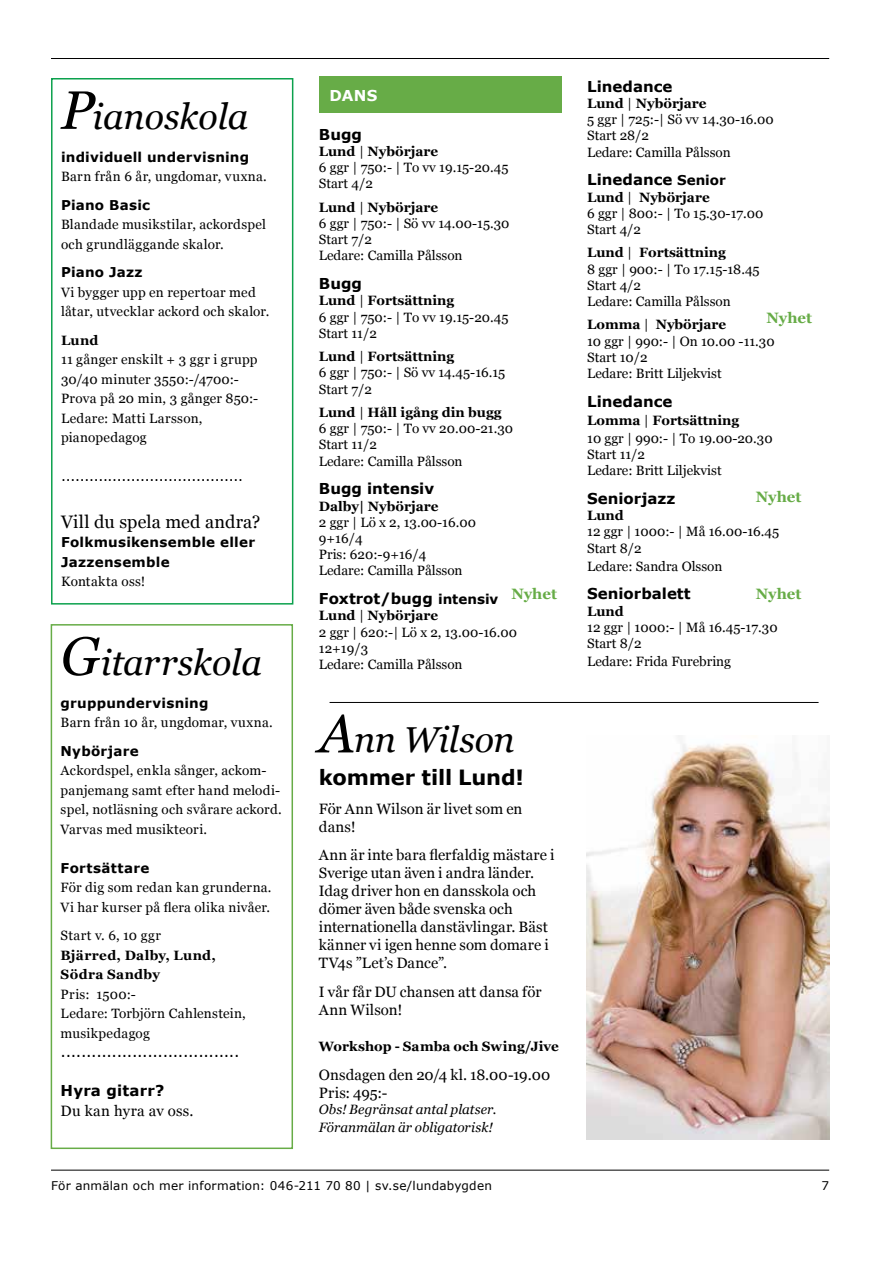
<style>
.page{position:relative;width:893px;height:1263px;background:#fff}
.page>*{position:absolute;margin:0;border:0;box-sizing:border-box;transform-origin:0 0}
.t1{font:italic 36px "Georgia";letter-spacing:-.005em;color:#000}
.t2{font:700 21px "Verdana";letter-spacing:-.005em;color:#000}
.t3{font:18px "Georgia";letter-spacing:.01em;color:#000}
.t4{font:15px/18px "Georgia";letter-spacing:.005em;color:#000}
.t5{font:700 15px "Verdana";color:#000}
.t6{font:15px "Verdana";color:#000}
.t7{font:700 15px "Georgia";color:#67ac47}
.t8{font:700 15px "Verdana";color:#fff}
.t9{font:13.5px/16.2px "Georgia";color:#000}
.t10{font:13.5px/19.5px "Georgia";letter-spacing:.02em;color:#000}
.t11{font:700 13.5px/19.5px "Verdana";letter-spacing:.02em;color:#000}
.t12{font:700 13.5px/19.5px "Georgia";letter-spacing:.01em;color:#000}
.t13{font:italic 13.5px/18px "Georgia";color:#000}
.t14{font:13.5px "Georgia";letter-spacing:.03em;color:#000}
.t15{font:13.5px "Georgia";letter-spacing:.025em;color:#000}
.t16{font:13.5px "Verdana";color:#000}
.t17{font:12px "Verdana";letter-spacing:.02em;color:#000}
.s1{font-size:54px}
.s2{font-weight:700}
.s3{font-size:13.5px}
</style>
<div class="page">
<hr style="left:51px;top:1170px;width:778px;height:1px;background:#000">
<hr style="left:51px;top:58px;width:778px;height:1px;background:#000">
<div style="left:319px;top:77px;width:242px;height:36px;background:#67ac47"></div>
<div style="left:51px;top:78px;width:242px;height:526px;border:2px solid #0ca14d"></div>
<div style="left:51px;top:624px;width:242px;height:525px;border:2px solid #67ac47"></div>
<hr style="left:330px;top:702px;width:489px;height:1px;background:#000">
<img style="left:587px;top:736px;width:242px;height:403px">
<h1 class="t1" style="left:61px;top:94px;width:189px"><span class="s1">P</span>ianoskola</h1>
<p class="t11" style="left:61px;top:147px;width:190px">individuell undervisning</p>
<p class="t14" style="left:61px;top:169px;width:207px">Barn från 6 år, ungdomar, vuxna.</p>
<p class="t11" style="left:61px;top:195px;width:91px">Piano Basic</p>
<p class="t10" style="left:61px;top:215px;width:206px">Blandade musikstilar, ackordspel och grundläggande skalor.</p>
<p class="t11" style="left:61px;top:262px;width:83px">Piano Jazz</p>
<p class="t10" style="left:61px;top:283px;width:210px">Vi bygger upp en repertoar med låtar, utvecklar ackord och skalor.</p>
<p class="t12" style="left:61px;top:330px;width:39px">Lund</p>
<p class="t10" style="left:61px;top:350px;width:199px">11 gånger enskilt + 3 ggr i grupp<br>30/40 minuter 3550:-/4700:-<br>Prova på 20 min, 3 gånger 850:-<br>Ledare: Matti Larsson, pianopedagog</p>
<p class="t16" style="left:61px;top:467px;width:184px">.......................................</p>
<h3 class="t3" style="left:61px;top:511px;width:201px">Vill du spela med andra?</h3>
<p class="t11" style="left:61px;top:532px;width:196px">Folkmusikensemble eller<br>Jazzensemble</p>
<p class="t15" style="left:61px;top:574px;width:86px">Kontakta oss!</p>
<h1 class="t1" style="left:61px;top:640px;width:203px"><span class="s1">G</span>itarrskola</h1>
<p class="t11" style="left:61px;top:693px;width:149px">gruppundervisning</p>
<p class="t15" style="left:61px;top:715px;width:214px">Barn från 10 år, ungdomar, vuxna.</p>
<p class="t11" style="left:61px;top:741px;width:80px">Nybörjare</p>
<p class="t10" style="left:61px;top:761px;width:223px">Ackordspel, enkla sånger, ackom&shy;panjemang samt efter hand melodi&shy;spel, notläsning och svårare ackord.<br>Varvas med musikteori.</p>
<p class="t11" style="left:61px;top:858px;width:90px">Fortsättare</p>
<p class="t10" style="left:61px;top:878px;width:212px">För dig som redan kan grunderna.<br>Vi har kurser på flera olika nivåer.</p>
<p class="t14" style="left:61px;top:927px;width:102px">Start v. 6, 10 ggr</p>
<p class="t12" style="left:61px;top:945px;width:157px">Bjärred, Dalby, Lund,<br>Södra Sandby</p>
<p class="t10" style="left:61px;top:985px;width:187px">Pris: 1500:-<br>Ledare: Torbjörn Cahlenstein, musikpedagog</p>
<p class="t6" style="left:61px;top:1042px;width:180px">...................................</p>
<p class="t5" style="left:61px;top:1080px;width:105px">Hyra gitarr?</p>
<p class="t4" style="left:61px;top:1102px;width:134px">Du kan hyra av oss.</p>
<p class="t5" style="left:587px;top:76px;width:87px">Linedance</p>
<p class="t9" style="left:587px;top:95px;width:188px"><span class="s2">Lund</span> | <span class="s2">Nybörjare<br></span>5 ggr | 725:-| Sö vv 14.30-16.00<br>Start 28/2<br>Ledare: Camilla Pålsson</p>
<p class="t5" style="left:587px;top:169px;width:140px">Linedance <span class="s3">Senior</span></p>
<p class="t9" style="left:587px;top:189px;width:178px"><span class="s2">Lund</span> | <span class="s2">Nybörjare<br></span>6 ggr | 800:- | To 15.30-17.00<br>Start 4/2</p>
<p class="t9" style="left:587px;top:245px;width:174px"><span class="s2">Lund</span> | <span class="s2">Fortsättning<br></span>8 ggr | 900:- | To 17.15-18.45<br>Start 4/2<br>Ledare: Camilla Pålsson</p>
<p class="t9" style="left:587px;top:317px;width:189px"><span class="s2">Lomma</span> | <span class="s2">Nybörjare<br></span>10 ggr | 990:- | On 10.00 -11.30<br>Start 10/2<br>Ledare: Britt Liljekvist</p>
<p class="t5" style="left:587px;top:391px;width:87px">Linedance</p>
<p class="t9" style="left:587px;top:411px;width:187px;line-height:18px"><span class="s2">Lomma</span> | <span class="s2">Fortsättning<br></span>10 ggr | 990:- | To 19.00-20.30</p>
<p class="t9" style="left:587px;top:446px;width:136px">Start 11/2<br>Ledare: Britt Liljekvist</p>
<p class="t5" style="left:587px;top:488px;width:90px">Seniorjazz</p>
<p class="t12" style="left:587px;top:506px;width:38px">Lund</p>
<p class="t9" style="left:587px;top:524px;width:194px">12 ggr | 1000:- | Må 16.00-16.45<br>Start 8/2</p>
<p class="t9" style="left:587px;top:558px;width:137px">Ledare: Sandra Olsson</p>
<p class="t5" style="left:587px;top:583px;width:105px">Seniorbalett</p>
<p class="t12" style="left:587px;top:601px;width:38px">Lund</p>
<p class="t9" style="left:587px;top:619px;width:192px">12 ggr | 1000:- | Må 16.45-17.30<br>Start 8/2</p>
<p class="t9" style="left:587px;top:653px;width:145px">Ledare: Frida Furebring</p>
<p class="t8" style="left:330px;top:85px;width:49px">DANS</p>
<p class="t5" style="left:319px;top:124px;width:45px">Bugg</p>
<p class="t9" style="left:319px;top:143px;width:191px"><span class="s2">Lund</span> | <span class="s2">Nybörjare<br></span>6 ggr | 750:- | To vv 19.15-20.45<br>Start 4/2</p>
<p class="t9" style="left:319px;top:199px;width:192px"><span class="s2">Lund</span> | <span class="s2">Nybörjare<br></span>6 ggr | 750:- | Sö vv 14.00-15.30<br>Start 7/2<br>Ledare: Camilla Pålsson</p>
<p class="t5" style="left:319px;top:273px;width:45px">Bugg</p>
<p class="t9" style="left:319px;top:293px;width:191px"><span class="s2">Lund</span> | <span class="s2">Fortsättning<br></span>6 ggr | 750:- | To vv 19.15-20.45<br>Start 11/2</p>
<p class="t9" style="left:319px;top:349px;width:188px"><span class="s2">Lund</span> | <span class="s2">Fortsättning<br></span>6 ggr | 750:- | Sö vv 14.45-16.15<br>Start 7/2</p>
<p class="t9" style="left:319px;top:404px;width:196px"><span class="s2">Lund</span> | <span class="s2">Håll igång din bugg<br></span>6 ggr | 750:- | To vv 20.00-21.30<br>Start 11/2<br>Ledare: Camilla Pålsson</p>
<p class="t5" style="left:319px;top:478px;width:117px">Bugg intensiv</p>
<p class="t12" style="left:319px;top:496px;width:121px">Dalby| Nybörjare</p>
<p class="t9" style="left:319px;top:514px;width:159px">2 ggr | Lö x 2, 13.00-16.00<br>9+16/4<br>Pris: 620:-9+16/4<br>Ledare: Camilla Pålsson</p>
<p class="t5" style="left:319px;top:588px;width:181px">Foxtrot/bugg <span class="s3">intensiv</span></p>
<p class="t9" style="left:319px;top:608px;width:200px"><span class="s2">Lund</span> | <span class="s2">Nybörjare<br></span>2 ggr | 620:-| Lö x 2, 13.00-16.00<br>12+19/3<br>Ledare: Camilla Pålsson</p>
<p class="t7" style="left:766px;top:309px;width:47px">Nyhet</p>
<p class="t7" style="left:756px;top:487px;width:47px">Nyhet</p>
<p class="t7" style="left:511px;top:584px;width:47px">Nyhet</p>
<p class="t7" style="left:756px;top:584px;width:47px">Nyhet</p>
<h1 class="t1" style="left:319px;top:717px;width:197px"><span class="s1">A</span>nn Wilson</h1>
<h2 class="t2" style="left:319px;top:762px;width:206px">kommer till Lund!</h2>
<p class="t4" style="left:319px;top:800px;width:205px">För Ann Wilson är livet som en dans!</p>
<p class="t4" style="left:319px;top:846px;width:237px">Ann är inte bara flerfaldig mästare i<br>Sverige utan även i andra länder.<br>Idag driver hon en dansskola och dömer även både svenska och internationella danstävlingar. Bäst känner vi igen henne som domare i<br>TV4s ”Let’s Dance”.</p>
<p class="t4" style="left:319px;top:983px;width:224px">I vår får DU chansen att dansa för<br>Ann Wilson!</p>
<p class="t12" style="left:319px;top:1037px;width:242px">Workshop - Samba och Swing/Jive</p>
<p class="t4" style="left:319px;top:1066px;width:233px">Onsdagen den 20/4 kl. 18.00-19.00<br>Pris: 495:-</p>
<p class="t13" style="left:319px;top:1101px;width:179px">Obs! Begränsat antal platser.<br>Föranmälan är obligatorisk!</p>
<p class="t17" style="left:51px;top:1177px;width:443px">För anmälan och mer information: 046-211 70 80 | sv.se/lundabygden</p>
<p class="t17" style="left:822px;top:1177px;width:9px">7</p>
</div>
